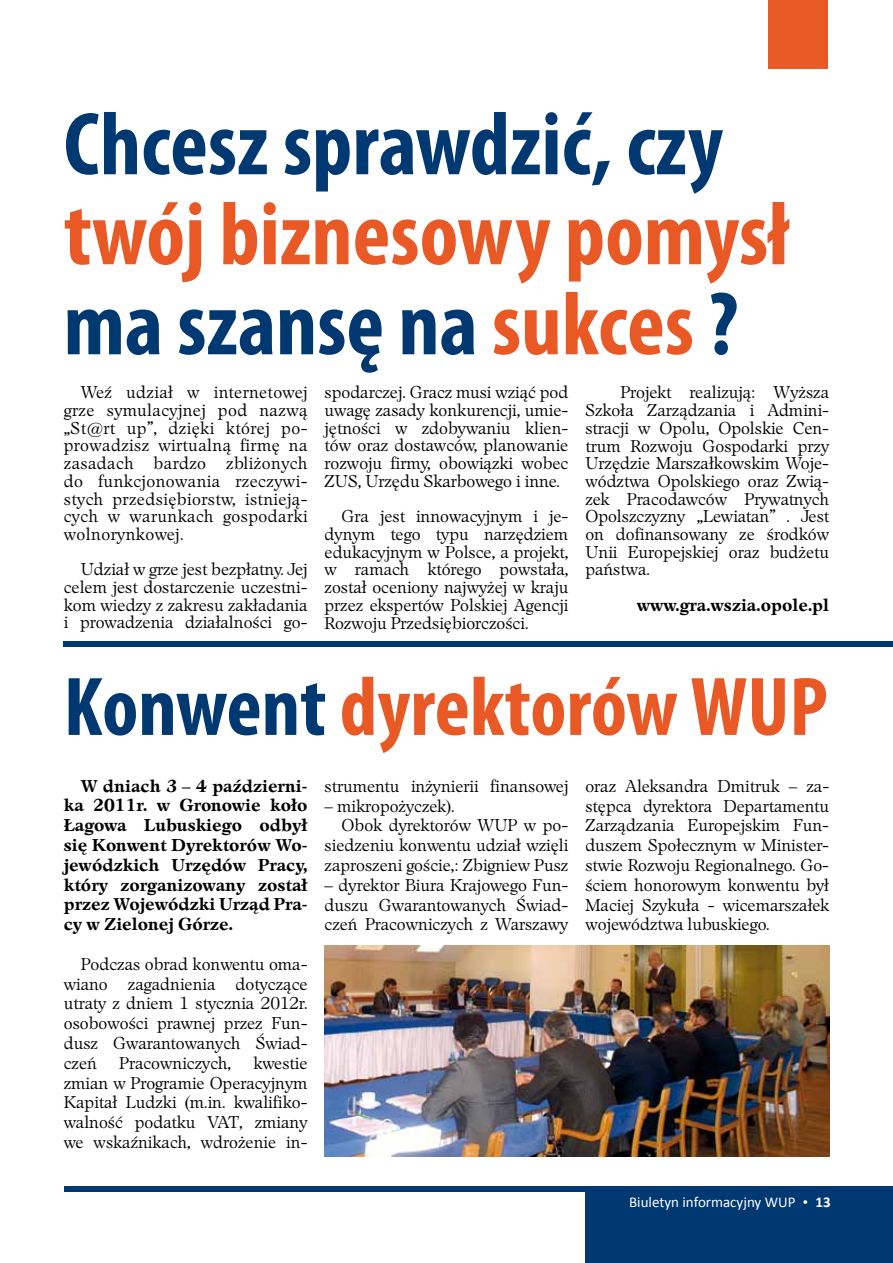
<style>
.page{position:relative;width:893px;height:1263px;background:#fff}
.page>*{position:absolute;margin:0;border:0;box-sizing:border-box;transform-origin:0 0}
.t1{font:700 condensed 90px/90px "Myriad Pro";color:#e85925}
.t2{font:700 condensed 90px "Myriad Pro";color:#003871}
.t3{font:700 condensed 84px "Myriad Pro";color:#e85925}
.t4{font:16.5px/17.7px "EFN Nissan OT";color:#000;text-align:justify}
.t5{font:700 16.5px/19.8px "EFN Nissan OT";color:#000;text-align:justify}
.t6{font:15px "Calibri";color:#fff}
.s1{color:#003871}
.s2{font-family:"EFN Nissan"}
.s3{font-weight:700}
</style>
<div class="page">
<div style="left:585px;top:1186px;width:308px;height:77px;background:#003871"></div>
<div style="left:64px;top:1186px;width:543px;height:6px;background:#003871"></div>
<div style="left:768px;top:0;width:60px;height:69px;background:#e85925"></div>
<img style="left:325px;top:946px;width:504px;height:211px">
<div style="left:64px;top:641px;width:829px;height:6px;background:#003871"></div>
<h1 class="t2" style="left:64px;top:88px;width:661px">Chcesz sprawdzić, czy</h1>
<h1 class="t1" style="left:64px;top:187px;width:726px">twój biznesowy pomysł <span class="s1">ma szansę na</span> sukces <span class="s1">?</span></h1>
<p class="t4" style="left:64px;top:384px;width:245px;text-indent:17px">Weź udział w internetowej grze symulacyjnej pod nazwą „St@rt up”, dzięki której po&shy;prowadzisz wirtualną firmę na zasadach bardzo zbliżonych do funkcjonowania rzeczywi&shy;stych przedsiębiorstw, istnieją&shy;cych w warunkach gospodarki wolnorynkowej.</p>
<p class="t4" style="left:64px;top:561px;width:245px;text-indent:17px">Udział w grze jest bezpłatny. Jej celem jest dostarczenie uczestni&shy;kom wiedzy z zakresu zakładania i prowadzenia działalności go-</p>
<p class="t4" style="left:325px;top:384px;width:245px">spodarczej. Gracz musi wziąć pod uwagę zasady konkurencji, umie&shy;jętności w zdobywaniu klien&shy;tów oraz dostawców, planowanie rozwoju firmy, obowiązki wobec ZUS, Urzędu Skarbowego i inne.</p>
<p class="t4" style="left:325px;top:508px;width:245px;text-indent:17px">Gra jest innowacyjnym i je&shy;dynym tego typu narzędziem edukacyjnym w Polsce, a projekt, w ramach którego powstała, został oceniony najwyżej w kraju przez ekspertów Polskiej Agencji Rozwoju Przedsiębiorczości.</p>
<p class="t4" style="left:585px;top:384px;width:245px;text-indent:35px">Projekt realizują: Wyższa Szkoła Zarządzania i Admini&shy;stracji w Opolu, Opolskie Cen&shy;trum Rozwoju Gospodarki przy Urzędzie Marszałkowskim Woje&shy;wództwa Opolskiego oraz Zwią&shy;zek Pracodawców Prywatnych Opolszczyzny „Lewiatan” . Jest on dofinansowany ze środków Unii Europejskiej oraz budżetu państwa.</p>
<p class="t5" style="left:637px;top:595px;width:194px">www.gra.wszia.opole.pl</p>
<h2 class="t3" style="left:64px;top:654px;width:765px"><span class="s1">Konwent</span> dyrektorów WUP</h2>
<p class="t5" style="left:64px;top:776px;width:245px;text-indent:17px">W dniach 3 – 4 październi&shy;ka 2011r. w Gronowie koło Łagowa Lubuskiego odbył się Konwent Dyrektorów Wo&shy;jewódzkich Urzędów Pracy, który zorganizowany został przez Wojewódzki Urząd Pra&shy;cy w Zielonej Górze.</p>
<p class="t4" style="left:64px;top:954px;width:245px;line-height:19.8px;text-indent:17px">Podczas obrad konwentu oma&shy;wiano zagadnienia dotyczące utraty z dniem 1 stycznia 2012r. osobowości prawnej przez Fun&shy;dusz Gwarantowanych Świad&shy;czeń</p>
<p class="t4" style="left:119px;top:1054px;width:113px">Pracowniczych,</p>
<p class="t4" style="left:64px;top:1053px;width:245px;line-height:19.8px;text-indent:190px">kwestie zmian w Programie Operacyjnym Kapitał Ludzki (m.in. kwalifiko&shy;walność podatku VAT, zmiany we wskaźnikach, wdrożenie in-</p>
<p class="t4" style="left:325px;top:777px;width:245px">strumentu inżynierii finansowej</p>
<p class="t4" style="left:325px;top:797px;width:132px">– mikropożyczek).</p>
<p class="t4" style="left:342px;top:817px;width:228px">Obok dyrektorów WUP w po-</p>
<p class="t4" style="left:325px;top:837px;width:245px">siedzeniu konwentu udział wzięli</p>
<p class="t4" style="left:325px;top:856px;width:245px">zaproszeni goście,: Zbigniew Pusz</p>
<p class="t4" style="left:325px;top:875px;width:245px;line-height:19.8px">– dyrektor Biura Krajowego Fun&shy;duszu Gwarantowanych Świad&shy;czeń Pracowniczych z Warszawy</p>
<p class="t4" style="left:585px;top:776px;width:245px;line-height:19.8px">oraz Aleksandra Dmitruk – za&shy;stępca dyrektora Departamentu Zarządzania Europejskim Fun&shy;duszem Społecznym w Minister&shy;stwie Rozwoju Regionalnego. Go&shy;ściem honorowym konwentu był Maciej Szykuła - wicemarszałek województwa lubuskiego.</p>
<p class="t6" style="left:629px;top:1192px;width:203px">Biuletyn informacyjny WUP <span class="s2">•</span> <span class="s3">13</span></p>
</div>
